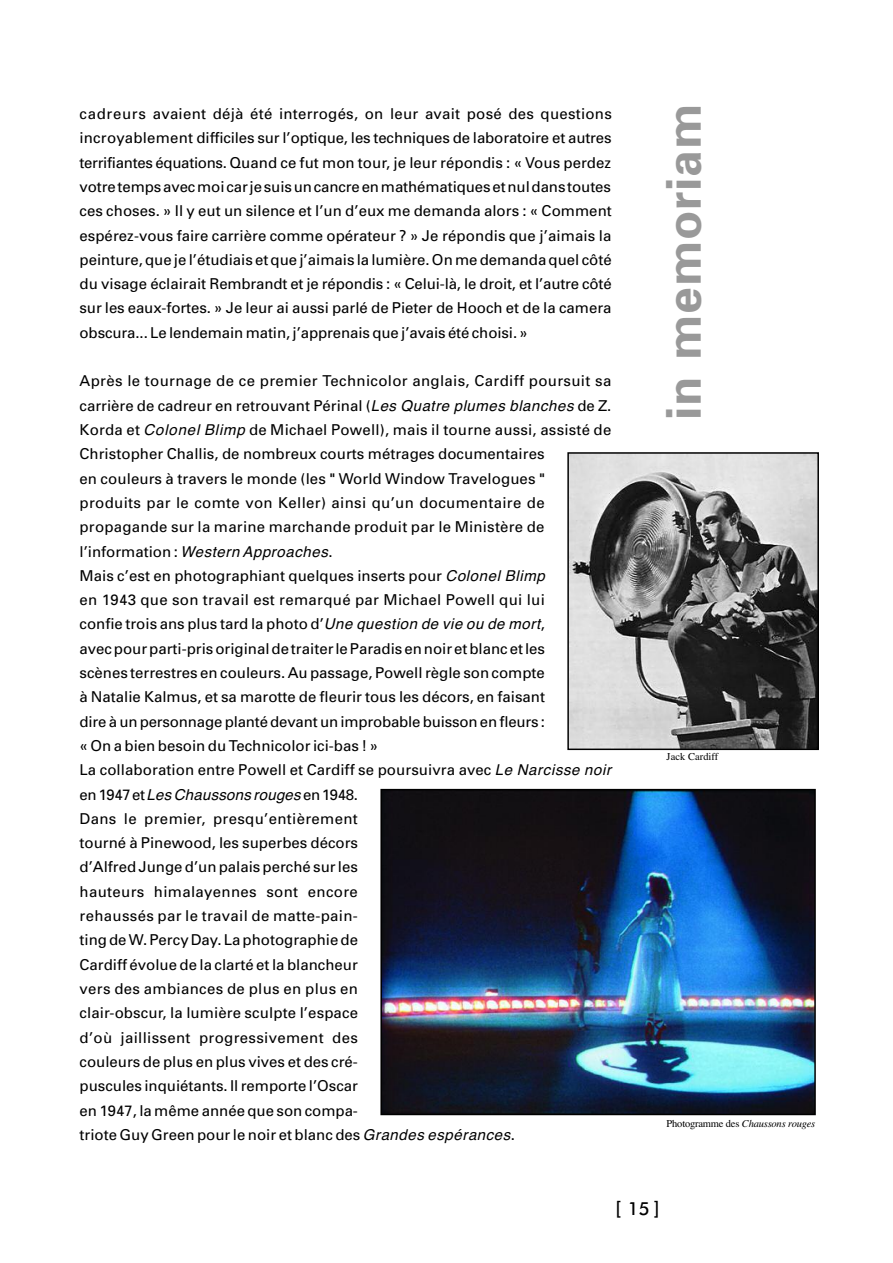
<style>
.page{position:relative;width:893px;height:1263px;background:#fff}
.page>*{position:absolute;margin:0;border:0;box-sizing:border-box;transform-origin:0 0}
.t1{font:700 48px "Univers";letter-spacing:.015em;color:#999}
.t2{font:500 18px "Futura BT";color:#000}
.t3{font:15px/24.3px "Univers";letter-spacing:.005em;color:#000}
.t4{font:italic 15px "Helvetica";color:#000}
.t5{font:italic 10.5px "Times";letter-spacing:-.02em;color:#000}
.t6{font:10.5px "Times";color:#000}
.s1{font-family:"Helvetica";font-style:italic}
.s2{font-family:"Univers";font-style:normal}
.s3{font-style:normal}
</style>
<div class="page">
<img style="left:570px;top:455px;width:246px;height:292px">
<div style="left:567px;top:452px;width:252px;height:298px;border:2px solid #000"></div>
<img style="left:383px;top:792px;width:430px;height:320px">
<div style="left:380px;top:789px;width:436px;height:326px;border:2px solid #000"></div>
<p class="t3" style="left:80px;top:103px;width:534px;text-align:justify">cadreurs avaient déjà été interrogés, on leur avait posé des questions incroyablement difficiles sur l’optique, les techniques de laboratoire et autres terrifiantes équations. Quand ce fut mon tour, je leur répondis : « Vous perdez votre temps avec moi car je suis un cancre en mathématiques et nul dans toutes ces choses. » Il y eut un silence et l’un d’eux me demanda alors : « Comment espérez-vous faire carrière comme opérateur ? » Je répondis que j’aimais la peinture, que je l’étudiais et que j’aimais la lumière. On me demanda quel côté du visage éclairait Rembrandt et je répondis : « Celui-là, le droit, et l’autre côté sur les eaux-fortes. » Je leur ai aussi parlé de Pieter de Hooch et de la camera obscura... Le lendemain matin, j’apprenais que j’avais été choisi. »</p>
<p class="t3" style="left:80px;top:370px;width:533px">Après le tournage de ce premier Technicolor anglais, Cardiff poursuit sa carrière de cadreur en retrouvant Périnal (<span class="s1">LesQuatre plumesblanches</span>de Z.<br>Korda et <span class="s1">ColonelBlimp</span>de Michael Powell), mais il tourne aussi, assisté de Christopher Challis, de nombreux courts métrages documentaires<br>en couleurs à travers le monde (les " World Window Travelogues "<br>produits par le comte von Keller) ainsi qu’un documentaire de propagande sur la marine marchande produit par le Ministère de</p>
<p class="t4" style="left:80px;top:543px;width:255px"><span class="s2">l ’ i n fo r m a t i o n :</span> Western Approaches<span class="s2">.</span></p>
<p class="t3" style="left:80px;top:565px;width:538px">Mais c’est en photographiant quelques inserts pour <span class="s1">ColonelBlimp<br></span>en 1943 que son travail est remarqué par Michael Powell qui lui<br>confie trois ans plus tard la photo d’<span class="s1">Une question de vie ou de mort</span>,<br>avec pour parti-pris original de traiter le Paradis en noir et blanc et les<br>scènes terrestres en couleurs. Au passage, Powell règle son compte<br>à Natalie Kalmus, et sa marotte de fleurir tous les décors, en faisant<br>dire à un personnage planté devant un improbable buisson en fleurs :<br>« On a bien besoin du Technicolor ici-bas ! »<br>La collaboration entre Powell et Cardiff se poursuivra avec <span class="s1">Le Narcisse noir</span></p>
<p class="t4" style="left:80px;top:786px;width:280px"><span class="s2">e n 1 9 4 7 e t</span> LesChaussonsrouges<span class="s2">e n 1 9 4 8 .</span></p>
<p class="t3" style="left:80px;top:808px;width:438px">Dans le premier, presqu’entièrement<br>tourné à Pinewood, les superbes décors<br>d’Alfred Junge d’un palais perché sur les<br>hauteurs himalayennes sont encore<br>rehaussés par le travail de matte-pain-<br>ting de W. Percy Day. La photographie de<br>Cardiff évolue de la clarté et la blancheur<br>vers des ambiances de plus en plus en<br>clair-obscur, la lumière sculpte l’espace<br>d’où jaillissent progressivement des<br>couleurs de plus en plus vives et des cré-<br>puscules inquiétants. Il remporte l’Oscar<br>en 1947, la même année que son compa-<br>triote Guy Green pour le noir et blanc des <span class="s1">Grandesespérances</span>.</p>
<h1 class="t1" style="left:666px;top:420px;width:317px;rotate:-90deg">in memoriam</h1>
<p class="t6" style="left:667px;top:750px;width:53px">Jack Cardiff</p>
<p class="t5" style="left:667px;top:1117px;width:150px"><span class="s3">Photogramme des</span> Chaussons rouges</p>
<p class="t2" style="left:615px;top:1201px;width:46px">[ 15]</p>
</div>
